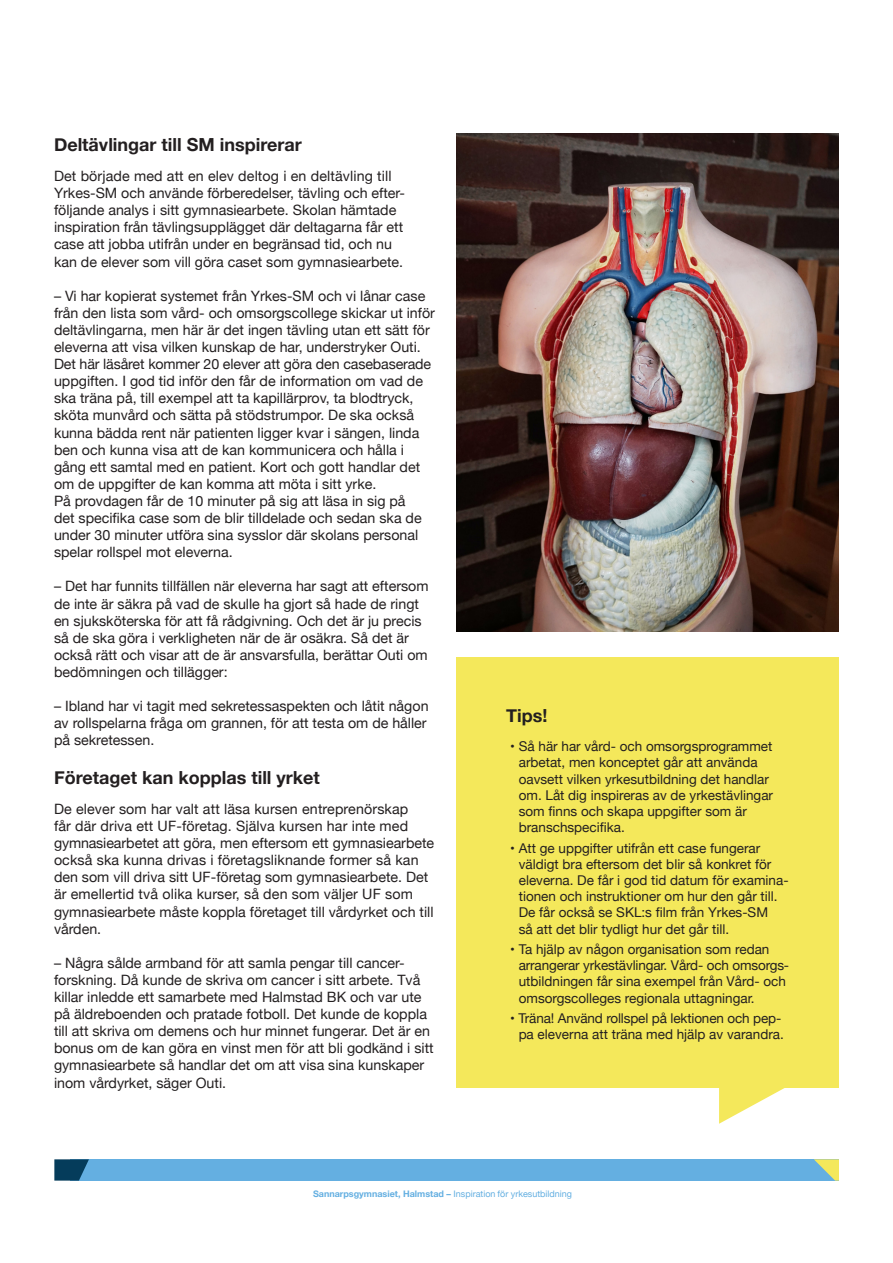
<style>
.page{position:relative;width:893px;height:1263px;background:#fff}
.page>*{position:absolute;margin:0;border:0;box-sizing:border-box;transform-origin:0 0}
.Rubrik{font:700 18px "Helvetica Neue";color:#231f20}
.Brödtext{font:14.25px/17.1px "Helvetica Neue";color:#231f20}
.inforuta{font:13.5px/16.2px "Helvetica Neue";color:#231f20}
.Skolnamn{font:9px "Helvetica Neue";color:#64afe1}
.s1{font-weight:700}
</style>
<div class="page">
<svg style="left:719px;top:1087px;width:70px;height:37px"></svg>
<div style="left:70px;top:1159px;width:769px;height:21px;background:#64afe1"></div>
<svg style="left:54px;top:1159px;width:35px;height:21px"></svg>
<svg style="left:814px;top:1159px;width:25px;height:21px"></svg>
<div style="left:456px;top:657px;width:383px;height:430px;background:#f4e85b"></div>
<img style="left:456px;top:134px;width:383px;height:497px">
<p class="Rubrik" style="left:54px;top:131px;width:249px">Deltävlingar till SM inspirerar</p>
<p class="Brödtext" style="left:54px;top:168px;width:353px">Det började med att en elev deltog i en deltävling till Yrkes-SM och använde förberedelser, tävling och efter&shy;följande analys i sitt gymnasiearbete. Skolan hämtade inspiration från tävlingsupplägget där deltagarna får ett case att jobba utifrån under en begränsad tid, och nu kan de elever som vill göra caset som gymnasiearbete.</p>
<p class="Brödtext" style="left:54px;top:288px;width:382px">– Vi har kopierat systemet från Yrkes-SM och vi lånar case från den lista som vård- och omsorgscollege skickar ut inför deltävlingarna, men här är det ingen tävling utan ett sätt för eleverna att visa vilken kunskap de har, understryker Outi.</p>
<p class="Brödtext" style="left:54px;top:356px;width:379px">Det här läsåret kommer 20 elever att göra den casebaserade uppgiften. I god tid inför den får de information om vad de ska träna på, till exempel att ta kapillärprov, ta blodtryck, sköta munvård och sätta på stödstrumpor. De ska också kunna bädda rent när patienten ligger kvar i sängen, linda ben och kunna visa att de kan kommunicera och hålla i gång ett samtal med en patient. Kort och gott handlar det om de uppgifter de kan komma att möta i sitt yrke.<br>På provdagen får de 10 minuter på sig att läsa in sig på<br>det specifika case som de blir tilldelade och sedan ska de under 30 minuter utföra sina sysslor där skolans personal spelar rollspel mot eleverna.</p>
<p class="Brödtext" style="left:54px;top:579px;width:376px">– Det har funnits tillfällen när eleverna har sagt att eftersom de inte är säkra på vad de skulle ha gjort så hade de ringt en sjuksköterska för att få rådgivning. Och det är ju precis så de ska göra i verkligheten när de är osäkra. Så det är också rätt och visar att de är ansvarsfulla, berättar Outi om bedömningen och tillägger:</p>
<p class="Brödtext" style="left:54px;top:698px;width:376px">– Ibland har vi tagit med sekretessaspekten och låtit någon av rollspelarna fråga om grannen, för att testa om de håller på sekretessen.</p>
<p class="Rubrik" style="left:54px;top:763px;width:267px">Företaget kan kopplas till yrket</p>
<p class="Brödtext" style="left:54px;top:801px;width:382px">De elever som har valt att läsa kursen entreprenörskap<br>får där driva ett UF-företag. Själva kursen har inte med gymnasiearbetet att göra, men eftersom ett gymnasiearbete också ska kunna drivas i företagsliknande former så kan den som vill driva sitt UF-företag som gymnasiearbete. Det är emellertid två olika kurser, så den som väljer UF som gymnasiearbete måste koppla företaget till vårdyrket och till vården.</p>
<p class="Brödtext" style="left:54px;top:955px;width:381px">– Några sålde armband för att samla pengar till cancer&shy;forskning. Då kunde de skriva om cancer i sitt arbete. Två killar inledde ett samarbete med Halmstad BK och var ute på äldreboenden och pratade fotboll. Det kunde de koppla till att skriva om demens och hur minnet fungerar. Det är en bonus om de kan göra en vinst men för att bli godkänd i sitt gymnasiearbete så handlar det om att visa sina kunskaper inom vårdyrket, säger Outi.</p>
<p class="Rubrik" style="left:506px;top:702px;width:43px">Tips!</p>
<p class="inforuta" style="left:519px;top:739px;width:256px;text-indent:-9px">• Så här har vård- och omsorgsprogrammet arbetat, men konceptet går att använda oavsett vilken yrkesutbildning det handlar om. Låt dig inspireras av de yrkestävlingar som finns och skapa uppgifter som är branschspecifika.</p>
<p class="inforuta" style="left:519px;top:840px;width:271px;text-indent:-9px">• Att ge uppgifter utifrån ett case fungerar väldigt bra eftersom det blir så konkret för eleverna. De får i god tid datum för examina&shy;tionen och instruktioner om hur den går till.<br>De får också se SKL:s film från Yrkes-SM<br>så att det blir tydligt hur det går till.</p>
<p class="inforuta" style="left:519px;top:942px;width:272px;text-indent:-9px">• Ta hjälp av någon organisation som redan arrangerar yrkestävlingar. Vård- och omsorgs&shy;utbildningen får sina exempel från Vård- och omsorgscolleges regionala uttagningar.</p>
<p class="inforuta" style="left:510px;top:1011px;width:275px;text-align:right">• Träna! Använd rollspel på lektionen och pep&shy;pa eleverna att träna med hjälp av varandra.</p>
<p class="Skolnamn" style="left:313px;top:1187px;width:261px"><span class="s1">Sannarpsgymnasiet, Halmstad –</span> Inspiration för yrkesutbildning</p>
</div>
